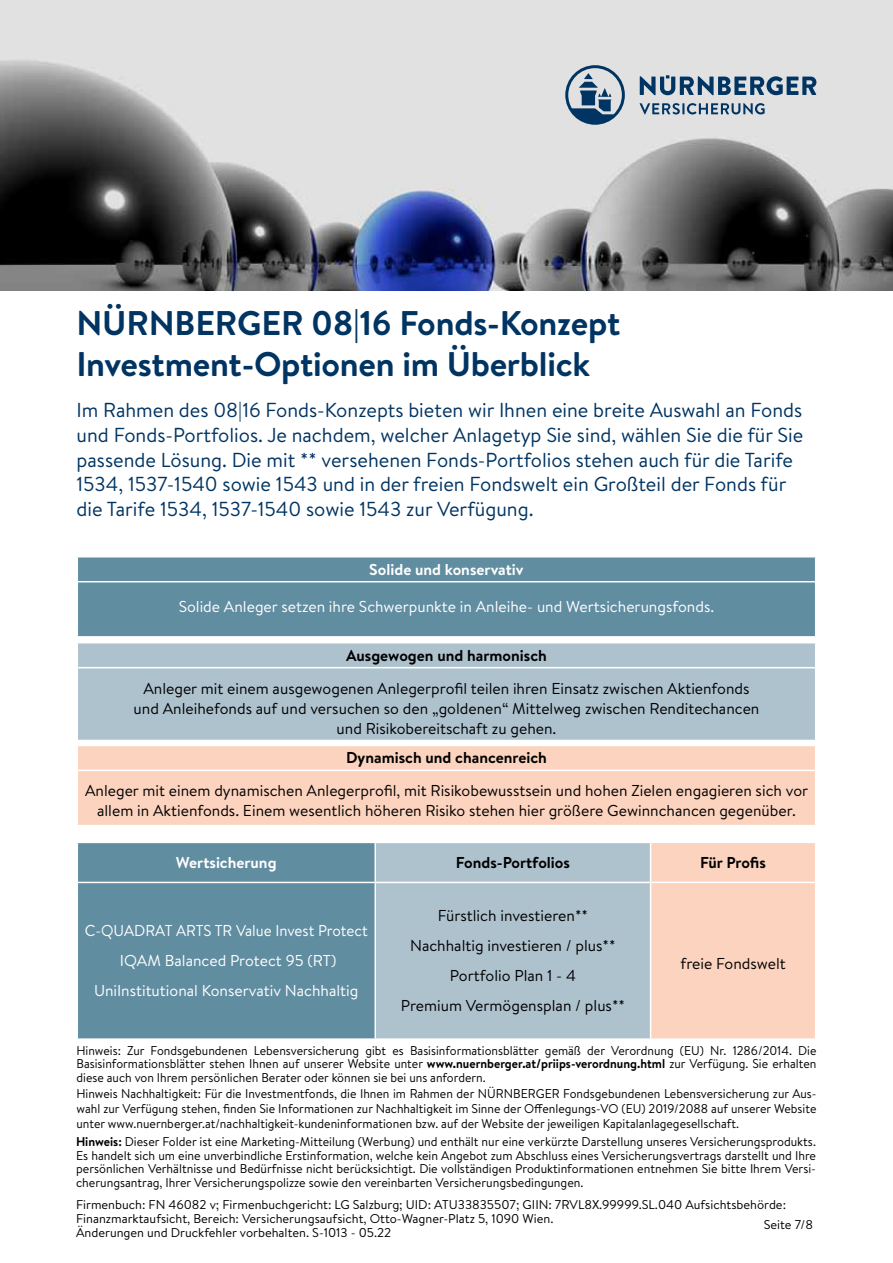
<style>
.page{position:relative;width:893px;height:1263px;background:#fff}
.page>*{position:absolute;margin:0;border:0;box-sizing:border-box;transform-origin:0 0}
.t1{font:700 34.2px/40.8px "Brandon Text";letter-spacing:-.005em;color:#003462}
.t2{font:20.25px/24.8px "Brandon Text";color:#003462}
.t3{font:15.75px/20.4px "Brandon Text";color:#000;text-align:center}
.t4{font:15.75px/30px "Brandon Text";color:#fff;text-align:center;scale:.96 1}
.t5{font:700 15.75px "Brandon Text";color:#000}
.t6{font:15.75px "Brandon Text";color:#fff}
.t7{font:700 15.75px "Brandon Text";color:#fff}
.t8{font:12.75px/13.5px "Brandon Text";color:#000}
.t9{font:12.75px/15px "Brandon Text";color:#000;text-align:justify;scale:.96 1}
.s1{font-weight:700}
</style>
<div class="page">
<div style="left:78px;top:557px;width:737px;height:79px;background:#618da1"></div>
<hr style="left:78px;top:581px;width:737px;height:1px;background:#fff">
<div style="left:78px;top:643px;width:737px;height:97px;background:#aec2ce"></div>
<hr style="left:78px;top:667px;width:737px;height:1px;background:#fff">
<div style="left:78px;top:746px;width:737px;height:79px;background:#fbd3be"></div>
<hr style="left:78px;top:770px;width:737px;height:1px;background:#fff">
<div style="left:78px;top:843px;width:296px;height:195px;background:#618da1"></div>
<div style="left:376px;top:843px;width:274px;height:195px;background:#aec2ce"></div>
<div style="left:651px;top:843px;width:164px;height:195px;background:#fbd3be"></div>
<hr style="left:78px;top:882px;width:297px;height:1px;background:#fff">
<hr style="left:375px;top:882px;width:276px;height:1px;background:#fff">
<hr style="left:651px;top:882px;width:164px;height:1px;background:#fff">
<img style="left:0;top:0;width:893px;height:291px">
<svg style="left:640px;top:75px;width:176px;height:20px;background:#6e89a0"></svg>
<svg style="left:640px;top:103px;width:125px;height:11px"></svg>
<svg style="left:565px;top:65px;width:60px;height:60px;background:#8c9fb1"></svg>
<h1 class="t1" style="left:77px;top:302px;width:545px">NÜRNBERGER 08|16 Fonds-Konzept<br>Investment-Optionen im Überblick</h1>
<p class="t2" style="left:77px;top:397px;width:728px">Im Rahmen des 08|16 Fonds-Konzepts bieten wir Ihnen eine breite Auswahl an Fonds und Fonds-Portfolios. Je nachdem, welcher Anlagetyp Sie sind, wählen Sie die für Sie passende Lösung. Die mit ** versehenen Fonds-Portfolios stehen auch für die Tarife 1534, 1537-1540 sowie 1543 und in der freien Fondswelt ein Großteil der Fonds für die Tarife 1534, 1537-1540 sowie 1543 zur Verfügung.</p>
<p class="t7" style="left:369px;top:558px;width:156px">Solide und konservativ</p>
<p class="t6" style="left:179px;top:596px;width:537px">Solide Anleger setzen ihre Schwerpunkte in Anleihe- und Wertsicherungsfonds.</p>
<p class="t5" style="left:346px;top:644px;width:202px">Ausgewogen und harmonisch</p>
<p class="t3" style="left:134px;top:677px;width:627px">Anleger mit einem ausgewogenen Anlegerprofil teilen ihren Einsatz zwischen Aktienfonds und Anleihefonds auf und versuchen so den „goldenen“ Mittelweg zwischen Renditechancen und Risikobereitschaft zu gehen.</p>
<p class="t5" style="left:346px;top:747px;width:202px">Dynamisch und chancenreich</p>
<p class="t3" style="left:85px;top:779px;width:725px">Anleger mit einem dynamischen Anlegerprofil, mit Risikobewusstsein und hohen Zielen engagieren sich vor allem in Aktienfonds. Einem wesentlich höheren Risiko stehen hier größere Gewinnchancen gegenüber.</p>
<p class="t7" style="left:176px;top:851px;width:102px">Wertsicherung</p>
<p class="t5" style="left:456px;top:851px;width:116px">Fonds-Portfolios</p>
<p class="t5" style="left:700px;top:851px;width:67px">Für Profis</p>
<p class="t4" style="left:85px;top:915px;width:296px">C-QUADRAT ARTS TR Value Invest Protect<br>IQAM Balanced Protect 95 (RT)<br>UniInstitutional Konservativ Nachhaltig</p>
<p class="t3" style="left:401px;top:900px;width:226px;line-height:30px">Fürstlich investieren**<br>Nachhaltig investieren / plus**<br>Portfolio Plan 1 - 4<br>Premium Vermögensplan / plus**</p>
<p class="t3" style="left:680px;top:953px;width:107px">freie Fondswelt</p>
<p class="t9" style="left:77px;top:1043px;width:772px;line-height:13.5px">Hinweis: Zur Fondsgebundenen Lebensversicherung gibt es Basisinformationsblätter gemäß der Verordnung (EU) Nr. 1286/2014. Die Basisinformationsblätter stehen Ihnen auf unserer Website unter <span class="s1">www.nuernberger.at/priips-verordnung.html</span> zur Verfügung. Sie erhalten diese auch von Ihrem persönlichen Berater oder können sie bei uns anfordern.</p>
<p class="t9" style="left:77px;top:1086px;width:772px">Hinweis Nachhaltigkeit: Für die Investmentfonds, die Ihnen im Rahmen der NÜRNBERGER Fondsgebundenen Lebensversicherung zur Aus&shy;wahl zur Verfügung stehen, finden Sie Informationen zur Nachhaltigkeit im Sinne der Offenlegungs-VO (EU) 2019/2088 auf unserer Website unter www.nuernberger.at/nachhaltigkeit-kundeninformationen bzw. auf der Website der jeweiligen Kapitalanlagegesellschaft.</p>
<p class="t8" style="left:76px;top:1135px;width:741px;text-align:justify"><span class="s1">Hinweis:</span> Dieser Folder ist eine Marketing-Mitteilung (Werbung) und enthält nur eine verkürzte Darstellung unseres Versicherungsprodukts.<br>Es handelt sich um eine unverbindliche Erstinformation, welche kein Angebot zum Abschluss eines Versicherungsvertrags darstellt und Ihre persönlichen Verhältnisse und Bedürfnisse nicht berücksichtigt. Die vollständigen Produktinformationen entnehmen Sie bitte Ihrem Versi&shy;cherungsantrag, Ihrer Versicherungspolizze sowie den vereinbarten Versicherungsbedingungen.</p>
<p class="t8" style="left:764px;top:1218px;width:51px">Seite 7/8</p>
<p class="t8" style="left:76px;top:1197px;width:711px;line-height:14.2px">Firmenbuch: FN 46082 v; Firmenbuchgericht: LG Salzburg; UID: ATU33835507; GIIN: 7RVL8X.99999.SL.040 Aufsichtsbehörde:<br>Finanzmarktaufsicht, Bereich: Versicherungsaufsicht, Otto-Wagner-Platz 5, 1090 Wien.<br>Änderungen und Druckfehler vorbehalten. S-1013 - 05.22</p>
</div>
